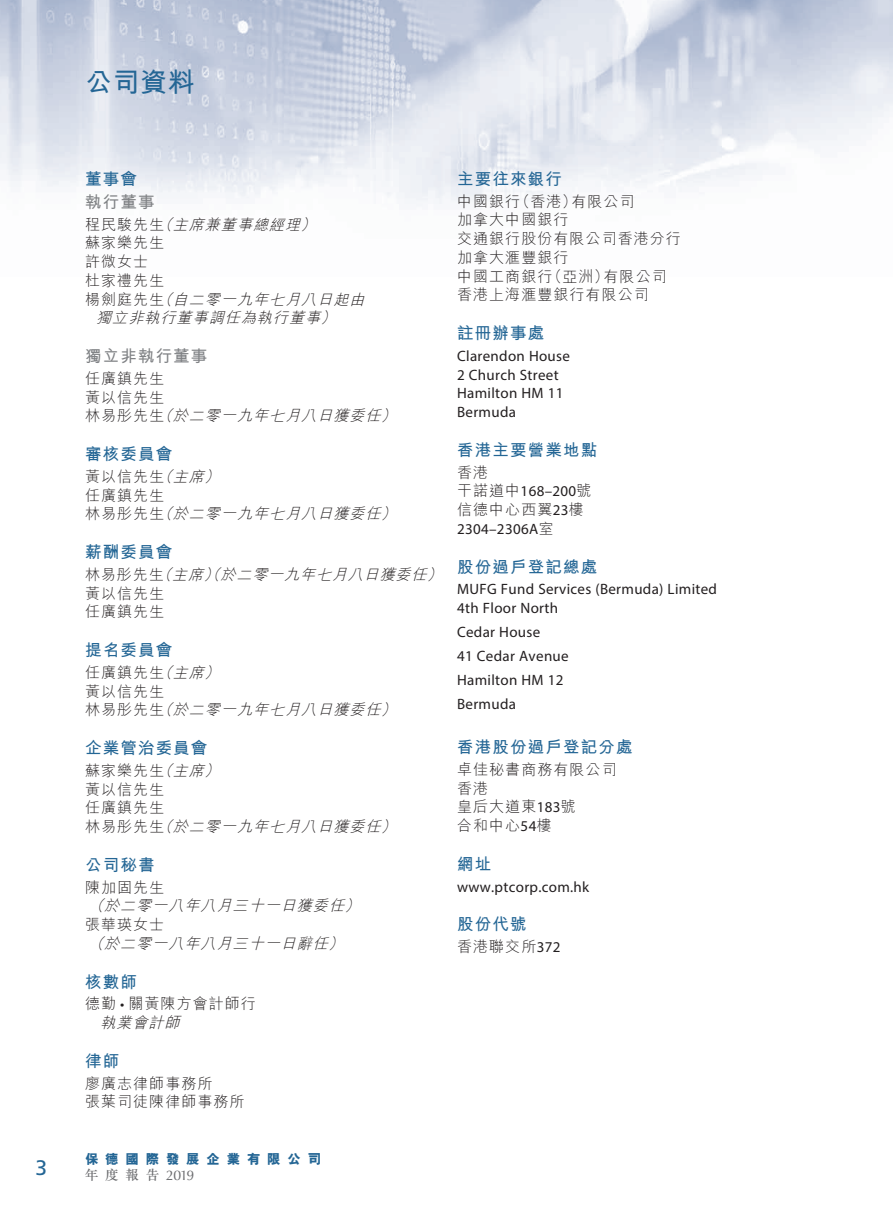
<style>
.page{position:relative;width:893px;height:1212px;background:#fff}
.page>*{position:absolute;margin:0;border:0;box-sizing:border-box;transform-origin:0 0}
.t1{font:700 27px "M Hei HK";color:#246695}
.t2{font:21px "Frutiger LT Std";color:#246695}
.t3{font:700 16.5px "M Hei HK";letter-spacing:.07em;color:#246695}
.t4{font:700 16.5px "M Hei HK";letter-spacing:.07em;color:#808285}
.t5{font:300 15px/18.8px "M Hei HK";letter-spacing:.07em;color:#231f20}
.t6{font:15px/18.8px "Myriad Pro";letter-spacing:.02em;color:#231f20}
.t7{font:italic 300 15px "M Hei HK";color:#231f20}
.t8{font:800 13.5px "M Hei HK";letter-spacing:.5em;color:#246695}
.t9{font:13.5px "Optima Nova LT";color:#6c6d70}
.t10{font:500 13.5px "M Sung HK";color:#6c6d70}
.s1{font-family:"Myriad Pro";font-weight:400}
.s2{font-style:italic}
.s3{font-family:"M Hei HK";font-weight:300}
</style>
<div class="page">
<img style="left:0;top:0;width:893px;height:206px">
<h2 class="t2" style="left:36px;top:1155px;width:13px">3</h2>
<h1 class="t1" style="left:85px;top:63px;width:111px">公司資料</h1>
<p class="t3" style="left:85px;top:167px;width:53px">董事會</p>
<p class="t4" style="left:85px;top:190px;width:71px">執行董事</p>
<p class="t7" style="left:157px;top:213px;width:22px">（</p>
<p class="t7" style="left:301px;top:213px;width:22px">(</p>
<p class="t7" style="left:173px;top:213px;width:134px">主席兼董事總經理</p>
<p class="t5" style="left:85px;top:214px;width:81px">程民駿先生蘇家樂先生許微女士杜家禮先生</p>
<p class="t5" style="left:85px;top:289px;width:81px">楊劍庭先生</p>
<p class="t7" style="left:157px;top:288px;width:22px">（</p>
<p class="t7" style="left:173px;top:288px;width:199px">自二零一九年七月八日起由</p>
<p class="t7" style="left:320px;top:307px;width:22px">(</p>
<p class="t7" style="left:96px;top:307px;width:231px">獨立非執行董事調任為執行董事</p>
<p class="t4" style="left:85px;top:344px;width:124px">獨立非執行董事</p>
<p class="t5" style="left:85px;top:368px;width:81px">任廣鎮先生黃以信先生</p>
<p class="t7" style="left:157px;top:405px;width:22px">（</p>
<p class="t7" style="left:381px;top:405px;width:22px">(</p>
<p class="t7" style="left:173px;top:405px;width:215px">於二零一九年七月八日獲委任</p>
<p class="t5" style="left:85px;top:406px;width:81px">林易彤先生</p>
<p class="t3" style="left:85px;top:442px;width:89px">審核委員會</p>
<p class="t7" style="left:157px;top:466px;width:22px">（</p>
<p class="t7" style="left:204px;top:466px;width:22px">(</p>
<p class="t5" style="left:85px;top:466px;width:81px">黃以信先生任廣鎮先生</p>
<p class="t7" style="left:173px;top:466px;width:38px">主席</p>
<p class="t7" style="left:157px;top:503px;width:22px">（</p>
<p class="t7" style="left:381px;top:503px;width:22px">(</p>
<p class="t7" style="left:173px;top:503px;width:215px">於二零一九年七月八日獲委任</p>
<p class="t5" style="left:85px;top:504px;width:81px">林易彤先生</p>
<p class="t3" style="left:85px;top:540px;width:89px">薪酬委員會</p>
<p class="t7" style="left:157px;top:564px;width:22px">（</p>
<p class="t7" style="left:203px;top:564px;width:24px">）（</p>
<p class="t7" style="left:427px;top:564px;width:22px">(</p>
<p class="t7" style="left:221px;top:564px;width:213px">於二零一九年七月八日獲委任</p>
<p class="t5" style="left:85px;top:564px;width:81px;text-align:justify">林易彤先生黃以信先生任廣鎮先生</p>
<p class="t3" style="left:85px;top:638px;width:89px">提名委員會</p>
<p class="t7" style="left:172px;top:564px;width:38px">主席</p>
<p class="t7" style="left:157px;top:662px;width:22px">（</p>
<p class="t7" style="left:204px;top:662px;width:22px">(</p>
<p class="t5" style="left:85px;top:662px;width:81px">任廣鎮先生黃以信先生</p>
<p class="t7" style="left:173px;top:662px;width:38px">主席</p>
<p class="t7" style="left:157px;top:699px;width:22px">（</p>
<p class="t7" style="left:381px;top:699px;width:22px">(</p>
<p class="t7" style="left:173px;top:699px;width:215px">於二零一九年七月八日獲委任</p>
<p class="t5" style="left:85px;top:700px;width:81px">林易彤先生</p>
<p class="t3" style="left:85px;top:736px;width:124px">企業管治委員會</p>
<p class="t7" style="left:204px;top:760px;width:22px">(</p>
<p class="t7" style="left:157px;top:760px;width:22px">（</p>
<p class="t5" style="left:85px;top:760px;width:81px;text-align:justify">蘇家樂先生黃以信先生任廣鎮先生</p>
<p class="t7" style="left:173px;top:760px;width:38px">主席</p>
<p class="t7" style="left:157px;top:816px;width:22px">（</p>
<p class="t7" style="left:381px;top:816px;width:22px">(</p>
<p class="t7" style="left:173px;top:816px;width:215px">於二零一九年七月八日獲委任</p>
<p class="t5" style="left:85px;top:817px;width:81px">林易彤先生</p>
<p class="t3" style="left:85px;top:853px;width:71px">公司秘書</p>
<p class="t5" style="left:85px;top:877px;width:81px">陳加固先生</p>
<p class="t7" style="left:89px;top:895px;width:22px">（</p>
<p class="t5" style="left:85px;top:915px;width:81px">張華瑛女士</p>
<p class="t7" style="left:344px;top:895px;width:22px">(</p>
<p class="t7" style="left:104px;top:895px;width:247px">於二零一八年八月三十一日獲委任</p>
<p class="t7" style="left:89px;top:933px;width:22px">（</p>
<p class="t3" style="left:85px;top:970px;width:53px">核數師</p>
<p class="t5" style="left:100px;top:994px;width:157px;text-indent:-15px">德勤 <span class="s1">•</span> 關黃陳方會計師行<span class="s2">執業會計師</span></p>
<p class="t3" style="left:85px;top:1049px;width:36px">律師</p>
<p class="t5" style="left:85px;top:1073px;width:161px">廖廣志律師事務所<br>張葉司徒陳律師事務所</p>
<p class="t7" style="left:328px;top:933px;width:22px">(</p>
<p class="t7" style="left:104px;top:933px;width:231px">於二零一八年八月三十一日辭任</p>
<p class="t8" style="left:85px;top:1150px;width:238px">保德國際發展企業有限公司</p>
<p class="t10" style="left:85px;top:1166px;width:76px">年度報告</p>
<p class="t9" style="left:166px;top:1168px;width:30px">2019</p>
<p class="t3" style="left:457px;top:167px;width:106px">主要往來銀行</p>
<p class="t5" style="left:515px;top:191px;width:63px">（香港）</p>
<p class="t5" style="left:457px;top:191px;width:65px">中國銀行</p>
<p class="t5" style="left:457px;top:210px;width:113px">加拿大中國銀行</p>
<p class="t5" style="left:457px;top:229px;width:225px">交通銀行股份有限公司香港分行</p>
<p class="t5" style="left:457px;top:247px;width:113px">加拿大滙豐銀行</p>
<p class="t5" style="left:603px;top:266px;width:65px">有限公司</p>
<p class="t5" style="left:571px;top:191px;width:65px">有限公司</p>
<p class="t5" style="left:547px;top:266px;width:63px">（亞洲）</p>
<p class="t5" style="left:457px;top:266px;width:193px">中國工商銀行<br>香港上海滙豐銀行有限公司</p>
<p class="t3" style="left:457px;top:321px;width:89px">註冊辦事處</p>
<p class="t6" style="left:457px;top:346px;width:114px">Clarendon House<br>2 Church Street<br>Hamilton HM 11<br>Bermuda</p>
<p class="t3" style="left:457px;top:438px;width:142px">香港主要營業地點</p>
<p class="t5" style="left:457px;top:462px;width:33px">香港</p>
<p class="t6" style="left:457px;top:482px;width:136px"><span class="s3">干諾道中</span>168–200<span class="s3">號</span></p>
<p class="t5" style="left:457px;top:500px;width:128px">信德中心西翼<span class="s1">23</span>樓</p>
<p class="t6" style="left:457px;top:519px;width:98px">2304–2306A<span class="s3">室</span></p>
<p class="t3" style="left:457px;top:555px;width:142px">股份過戶登記總處</p>
<p class="t6" style="left:457px;top:580px;width:261px">MUFG Fund Services (Bermuda) Limited<br>4th Floor North</p>
<p class="t6" style="left:457px;top:620px;width:113px;line-height:24px">Cedar House<br>41 Cedar Avenue<br>Hamilton HM 12<br>Bermuda</p>
<p class="t3" style="left:457px;top:735px;width:177px">香港股份過戶登記分處</p>
<p class="t5" style="left:457px;top:759px;width:161px">卓佳秘書商務有限公司香港<br>皇后大道東<span class="s1">183</span>號<br>合和中心<span class="s1">54</span>樓</p>
<p class="t3" style="left:457px;top:852px;width:36px">網址</p>
<p class="t6" style="left:457px;top:877px;width:134px">www.ptcorp.com.hk</p>
<p class="t3" style="left:457px;top:912px;width:71px">股份代號</p>
<p class="t5" style="left:457px;top:937px;width:105px">香港聯交所<span class="s1">372</span></p>
</div>
